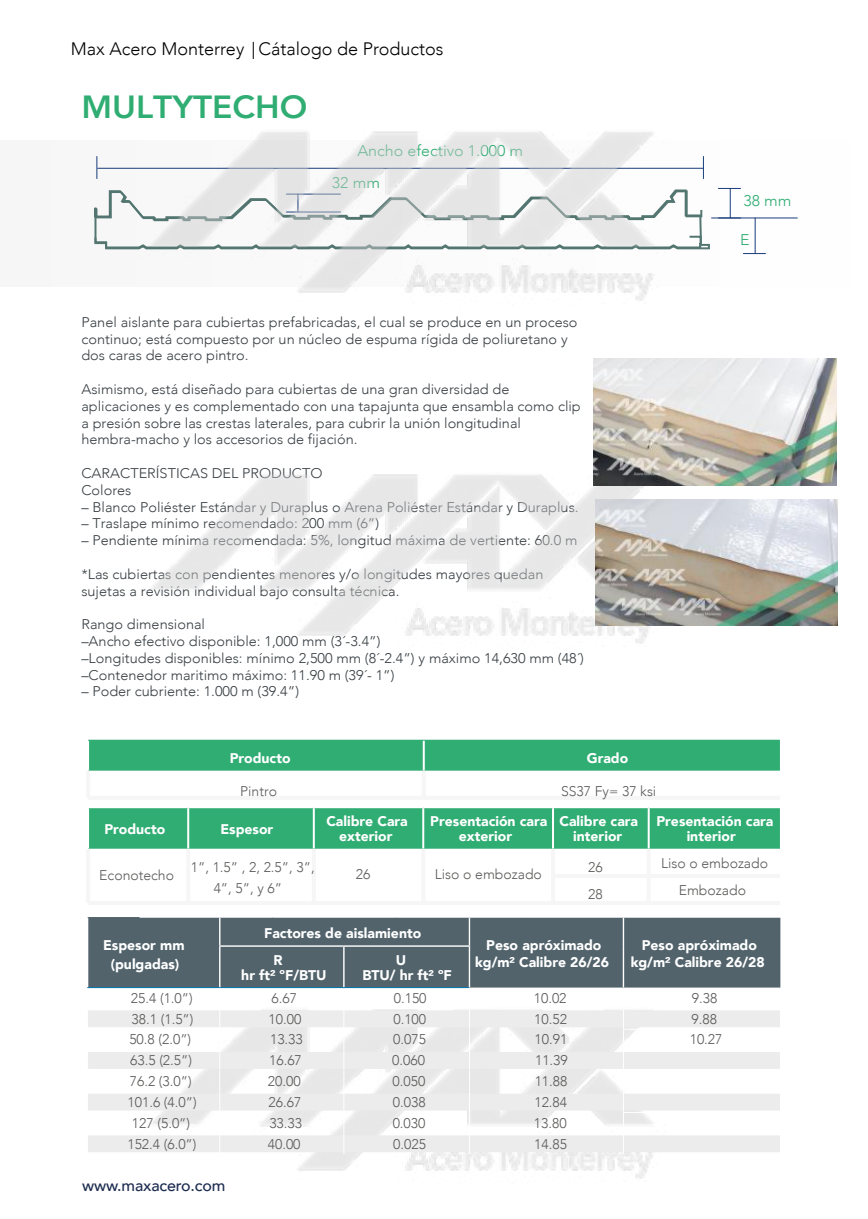
<style>
.page{position:relative;width:868px;height:1219px;background:#fff}
.page>*{position:absolute;margin:0;border:0;box-sizing:border-box;transform-origin:0 0}
.t1{font:800 32px "Avenir";color:#30ad73;scale:1.04 1}
.t2{font:300 18px "Avenir";color:#000}
.t3{font:500 16px "Avenir";letter-spacing:-.01em;color:#1c2c50}
.t4{font:300 15.4px "Avenir";color:#30ad73;scale:1.04 1}
.t5{font:300 14px/16.8px "Avenir";color:#383f43;scale:1.04 1}
.t6{font:300 14px/21.6px "Avenir";color:#5b5a59}
.t7{font:900 14px/14.4px "Avenir";color:#fff;text-align:center}
</style>
<div class="page">
<img style="left:297px;top:1154px;width:356px;height:25px">
<div style="left:88px;top:740px;width:691px;height:31px;background:#30ad73"></div>
<hr style="left:87px;top:741px;width:2px;height:29px;background:#fff">
<hr style="left:422px;top:741px;width:2px;height:29px;background:#fff">
<hr style="left:86px;top:771px;width:4px;height:27px;background:#f6f6f6">
<hr style="left:421px;top:771px;width:4px;height:27px;background:#f6f6f6">
<hr style="left:88px;top:796px;width:335px;height:4px;background:#f6f6f6">
<hr style="left:423px;top:796px;width:357px;height:4px;background:#f6f6f6">
<div style="left:88px;top:808px;width:691px;height:41px;background:#30ad73"></div>
<hr style="left:87px;top:808px;width:2px;height:40px;background:#fff">
<hr style="left:187px;top:808px;width:2px;height:40px;background:#fff">
<hr style="left:313px;top:808px;width:2px;height:40px;background:#fff">
<hr style="left:422px;top:808px;width:2px;height:40px;background:#fff">
<hr style="left:552px;top:808px;width:2px;height:40px;background:#fff">
<hr style="left:647px;top:808px;width:2px;height:40px;background:#fff">
<hr style="left:646px;top:849px;width:4px;height:27px;background:#f6f6f6">
<hr style="left:552px;top:874px;width:96px;height:4px;background:#f6f6f6">
<hr style="left:648px;top:874px;width:132px;height:4px;background:#f6f6f6">
<hr style="left:646px;top:876px;width:4px;height:27px;background:#f6f6f6">
<hr style="left:553px;top:901px;width:95px;height:4px;background:#f6f6f6">
<hr style="left:648px;top:901px;width:132px;height:4px;background:#f6f6f6">
<hr style="left:86px;top:849px;width:4px;height:27px;background:#f6f6f6">
<hr style="left:86px;top:876px;width:4px;height:27px;background:#f6f6f6">
<hr style="left:88px;top:901px;width:100px;height:4px;background:#f6f6f6">
<hr style="left:186px;top:849px;width:4px;height:27px;background:#f6f6f6">
<hr style="left:186px;top:876px;width:4px;height:27px;background:#f6f6f6">
<hr style="left:188px;top:901px;width:126px;height:4px;background:#f6f6f6">
<hr style="left:312px;top:849px;width:4px;height:27px;background:#f6f6f6">
<hr style="left:312px;top:876px;width:4px;height:27px;background:#f6f6f6">
<hr style="left:314px;top:901px;width:109px;height:4px;background:#f6f6f6">
<hr style="left:421px;top:849px;width:4px;height:27px;background:#f6f6f6">
<hr style="left:551px;top:849px;width:4px;height:27px;background:#f6f6f6">
<hr style="left:421px;top:876px;width:4px;height:27px;background:#f6f6f6">
<hr style="left:551px;top:876px;width:4px;height:27px;background:#f6f6f6">
<hr style="left:423px;top:901px;width:130px;height:4px;background:#f6f6f6">
<div style="left:88px;top:917px;width:692px;height:71px;background:#52636c"></div>
<hr style="left:272px;top:916px;width:124px;height:2px;background:#fff">
<hr style="left:396px;top:916px;width:126px;height:2px;background:#fff">
<hr style="left:219px;top:945px;width:125px;height:2px;background:#fff">
<hr style="left:344px;top:945px;width:126px;height:2px;background:#fff">
<hr style="left:343px;top:947px;width:1px;height:40px;background:#fff">
<svg style="left:87px;top:988px;width:692px;height:166px"></svg>
<hr style="left:220px;top:987px;width:124px;height:1px;background:#0071ac">
<hr style="left:344px;top:987px;width:125px;height:1px;background:#0071ac">
<hr style="left:522px;top:916px;width:154px;height:2px;background:#fff">
<hr style="left:468px;top:918px;width:2px;height:27px;background:#fff">
<hr style="left:468px;top:947px;width:2px;height:40px;background:#fff">
<hr style="left:676px;top:916px;width:157px;height:2px;background:#fff">
<hr style="left:622px;top:918px;width:2px;height:28px;background:#fff">
<hr style="left:622px;top:946px;width:2px;height:41px;background:#fff">
<hr style="left:139px;top:916px;width:133px;height:2px;background:#fff">
<svg style="left:219px;top:918px;width:1px;height:27px"></svg>
<hr style="left:219px;top:947px;width:1px;height:40px;background:#fff">
<hr style="left:87px;top:987px;width:133px;height:1px;background:#0071ac">
<svg style="left:253px;top:42px;width:1px;height:17px"></svg>
<hr style="left:754px;top:218px;width:1px;height:36px;background:#183c7b">
<hr style="left:711px;top:218px;width:86px;height:1px;background:#183c7b">
<svg style="left:743px;top:253px;width:22px;height:1px"></svg>
<hr style="left:729px;top:188px;width:1px;height:30px;background:#183c7b">
<svg style="left:718px;top:188px;width:22px;height:1px"></svg>
<svg style="left:718px;top:218px;width:22px;height:1px"></svg>
<hr style="left:98px;top:168px;width:605px;height:1px;background:#183c7b">
<svg style="left:703px;top:156px;width:1px;height:23px"></svg>
<svg style="left:96px;top:156px;width:1px;height:23px"></svg>
<svg style="left:94px;top:189px;width:616px;height:61px"></svg>
<img style="left:137px;top:131px;width:528px;height:170px">
<img style="left:152px;top:474px;width:513px;height:170px">
<img style="left:593px;top:359px;width:242px;height:126px">
<img style="left:595px;top:500px;width:242px;height:126px">
<p class="t2" style="left:71px;top:38px;width:374px">Max Acero Monterrey Cátalogo de Productos</p>
<h1 class="t1" style="left:81px;top:82px;width:219px">MULTYTECHO</h1>
<p class="t4" style="left:357px;top:142px;width:161px">Ancho efectivo 1.000 m</p>
<p class="t4" style="left:332px;top:174px;width:48px">32 mm</p>
<p class="t5" style="left:81px;top:314px;width:478px">Panel aislante para cubiertas prefabricadas, el cual se produce en un proceso continuo; está compuesto por un núcleo de espuma rígida de poliuretano y dos caras de acero pintro.</p>
<p class="t5" style="left:81px;top:381px;width:481px">Asimismo, está diseñado para cubiertas de una gran diversidad de aplicaciones y es complementado con una tapajunta que ensambla como clip a presión sobre las crestas laterales, para cubrir la unión longitudinal hembra-macho y los accesorios de fijación.</p>
<p class="t5" style="left:81px;top:465px;width:233px">CARACTERÍSTICAS DEL PRODUCTO<br>Colores</p>
<p class="t5" style="left:81px;top:498px;width:479px">– Blanco Poliéster Estándar y Duraplus o Arena Poliéster Estándar y Duraplus.</p>
<p class="t5" style="left:81px;top:515px;width:288px">– Traslape mínimo recomendado: 200 mm (6”)</p>
<p class="t5" style="left:81px;top:532px;width:478px">– Pendiente mínima recomendada: 5%, longitud máxima de vertiente: 60.0 m</p>
<p class="t5" style="left:81px;top:566px;width:445px">*Las cubiertas con pendientes menores y/o longitudes mayores quedan sujetas a revisión individual bajo consulta técnica.</p>
<p class="t5" style="left:81px;top:616px;width:485px">Rango dimensional<br>–Ancho efectivo disponible: 1,000 mm (3´-3.4”)<br>–Longitudes disponibles: mínimo 2,500 mm (8´-2.4”) y máximo 14,630 mm (48´) –Contenedor maritimo máximo: 11.90 m (39´- 1”)</p>
<p class="t5" style="left:81px;top:683px;width:211px">– Poder cubriente: 1.000 m (39.4”)</p>
<p class="t7" style="left:230px;top:750px;width:62px">Producto</p>
<p class="t7" style="left:586px;top:750px;width:43px">Grado</p>
<p class="t6" style="left:240px;top:780px;width:38px">Pintro</p>
<p class="t6" style="left:561px;top:780px;width:97px">SS37 Fy= 37 ksi</p>
<p class="t4" style="left:743px;top:191px;width:48px">38 mm</p>
<p class="t4" style="left:740px;top:231px;width:11px">E</p>
<p class="t7" style="left:104px;top:821px;width:62px">Producto</p>
<p class="t7" style="left:220px;top:821px;width:54px">Espesor</p>
<p class="t7" style="left:326px;top:814px;width:83px">Calibre Cara exterior</p>
<p class="t7" style="left:430px;top:814px;width:118px">Presentación cara exterior</p>
<p class="t7" style="left:559px;top:814px;width:80px">Calibre cara interior</p>
<p class="t7" style="left:656px;top:814px;width:118px">Presentación cara interior</p>
<p class="t6" style="left:99px;top:864px;width:76px">Econotecho</p>
<p class="t6" style="left:214px;top:856px;width:102px;text-indent:-23px">1”, 1.5” , 2, 2.5”, 3”,<br>4”, 5”, y 6”</p>
<p class="t6" style="left:356px;top:864px;width:16px">26</p>
<p class="t6" style="left:435px;top:864px;width:108px">Liso o embozado</p>
<p class="t6" style="left:588px;top:856px;width:16px">26</p>
<p class="t6" style="left:661px;top:852px;width:108px">Liso o embozado</p>
<p class="t6" style="left:588px;top:883px;width:16px">28</p>
<p class="t6" style="left:678px;top:879px;width:69px">Embozado</p>
<p class="t7" style="left:103px;top:935px;width:83px;line-height:19.2px">Espesor mm (pulgadas)</p>
<p class="t7" style="left:264px;top:926px;width:159px">Factores de aislamiento</p>
<p class="t7" style="left:475px;top:937px;width:135px;line-height:16.8px">Peso apróximado kg/m² Calibre 26/26</p>
<p class="t7" style="left:641px;top:938px;width:117px">Peso apróximado</p>
<p class="t7" style="left:273px;top:953px;width:11px">R</p>
<p class="t7" style="left:630px;top:955px;width:135px">kg/m² Calibre 26/28</p>
<p class="t7" style="left:241px;top:967px;width:87px">hr ft² ºF/BTU</p>
<p class="t7" style="left:362px;top:953px;width:91px;text-align:left;text-indent:33px">U<br>BTU/ hr ft² ºF</p>
<p class="t6" style="left:131px;top:987px;width:63px">25.4 (1.0”)</p>
<p class="t6" style="left:271px;top:987px;width:27px">6.67</p>
<p class="t6" style="left:394px;top:987px;width:34px">0.150</p>
<p class="t6" style="left:533px;top:987px;width:34px">10.02</p>
<p class="t6" style="left:691px;top:987px;width:27px">9.38</p>
<p class="t6" style="left:132px;top:1008px;width:63px">38.1 (1.5”)</p>
<p class="t6" style="left:268px;top:1008px;width:34px">10.00</p>
<p class="t6" style="left:393px;top:1008px;width:34px">0.100</p>
<p class="t6" style="left:534px;top:1008px;width:34px">10.52</p>
<p class="t6" style="left:691px;top:1008px;width:27px">9.88</p>
<p class="t6" style="left:129px;top:1029px;width:63px">50.8 (2.0”)</p>
<p class="t6" style="left:270px;top:1029px;width:34px">13.33</p>
<p class="t6" style="left:393px;top:1029px;width:34px">0.075</p>
<p class="t6" style="left:534px;top:1029px;width:34px">10.91</p>
<p class="t6" style="left:689px;top:1029px;width:34px">10.27</p>
<p class="t6" style="left:130px;top:1050px;width:63px">63.5 (2.5”)</p>
<p class="t6" style="left:269px;top:1050px;width:34px">16.67</p>
<p class="t6" style="left:392px;top:1050px;width:34px">0.060</p>
<p class="t6" style="left:535px;top:1050px;width:34px">11.39</p>
<p class="t6" style="left:130px;top:1070px;width:63px">76.2 (3.0”)</p>
<p class="t6" style="left:268px;top:1070px;width:34px">20.00</p>
<p class="t6" style="left:392px;top:1070px;width:34px">0.050</p>
<p class="t6" style="left:534px;top:1070px;width:34px">11.88</p>
<p class="t6" style="left:127px;top:1091px;width:71px">101.6 (4.0”)</p>
<p class="t6" style="left:268px;top:1091px;width:34px">26.67</p>
<p class="t6" style="left:393px;top:1091px;width:34px">0.038</p>
<p class="t6" style="left:534px;top:1091px;width:34px">12.84</p>
<p class="t6" style="left:132px;top:1112px;width:60px">127 (5.0”)</p>
<p class="t6" style="left:269px;top:1112px;width:34px">33.33</p>
<p class="t6" style="left:392px;top:1112px;width:34px">0.030</p>
<p class="t6" style="left:533px;top:1112px;width:34px">13.80</p>
<p class="t6" style="left:127px;top:1133px;width:71px">152.4 (6.0”)</p>
<p class="t6" style="left:268px;top:1133px;width:34px">40.00</p>
<p class="t6" style="left:393px;top:1133px;width:34px">0.025</p>
<p class="t6" style="left:534px;top:1133px;width:34px">14.85</p>
<p class="t3" style="left:82px;top:1171px;width:145px">www.maxacero.com</p>
</div>
